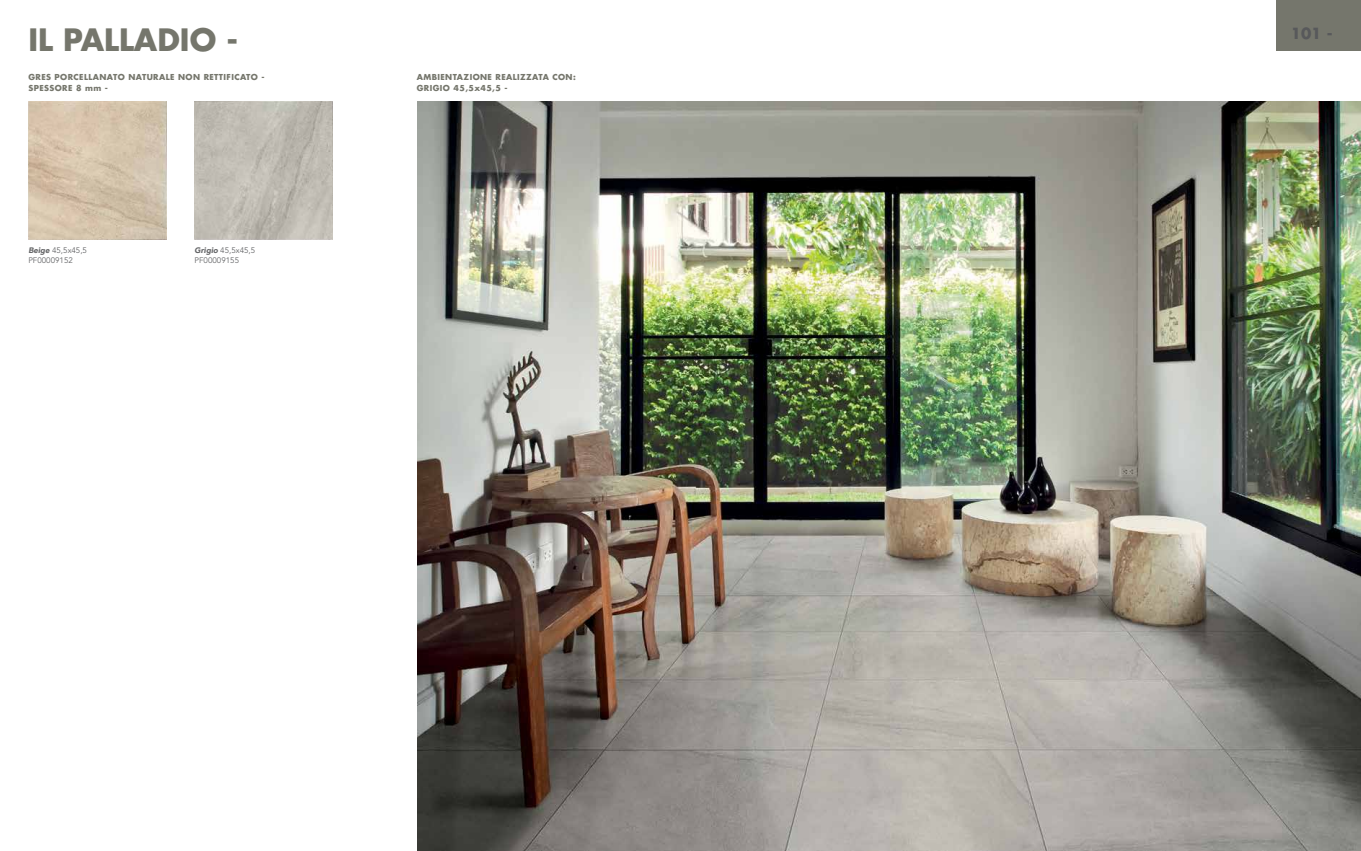
<style>
.page{position:relative;width:1361px;height:851px;background:#fff}
.page>*{position:absolute;margin:0;border:0;box-sizing:border-box;transform-origin:0 0}
.t1{font:700 30px "Futura";color:#75766c}
.t2{font:700 15px "Futura";color:#58595b}
.t3{font:700 8px/11px "Futura";letter-spacing:.05em;color:#75766c}
.t4{font:8px/9.6px "Avenir";color:#636466}
.s1{font-weight:900;font-style:italic}
</style>
<div class="page">
<img style="left:417px;top:101px;width:944px;height:749px">
<img style="left:28px;top:101px;width:138px;height:138px">
<img style="left:194px;top:101px;width:138px;height:138px">
<div style="left:1276px;top:0;width:85px;height:51px;background:#75766c"></div>
<h1 class="t1" style="left:28px;top:19px;width:211px">IL PALLADIO -</h1>
<p class="t3" style="left:28px;top:71px;width:238px">GRES PORCELLANATO NATURALE NON RETTIFICATO -<br>SPESSORE 8 mm -</p>
<p class="t3" style="left:417px;top:71px;width:161px">AMBIENTAZIONE REALIZZATA CON:<br>GRIGIO 45,5x45,5 -</p>
<p class="t4" style="left:28px;top:246px;width:60px"><span class="s1">Beige</span> 45,5x45,5<br>PF00009152</p>
<p class="t4" style="left:194px;top:246px;width:62px"><span class="s1">Grigio</span> 45,5x45,5<br>PF00009155</p>
<h2 class="t2" style="left:1290px;top:23px;width:43px">101 -</h2>
</div>
